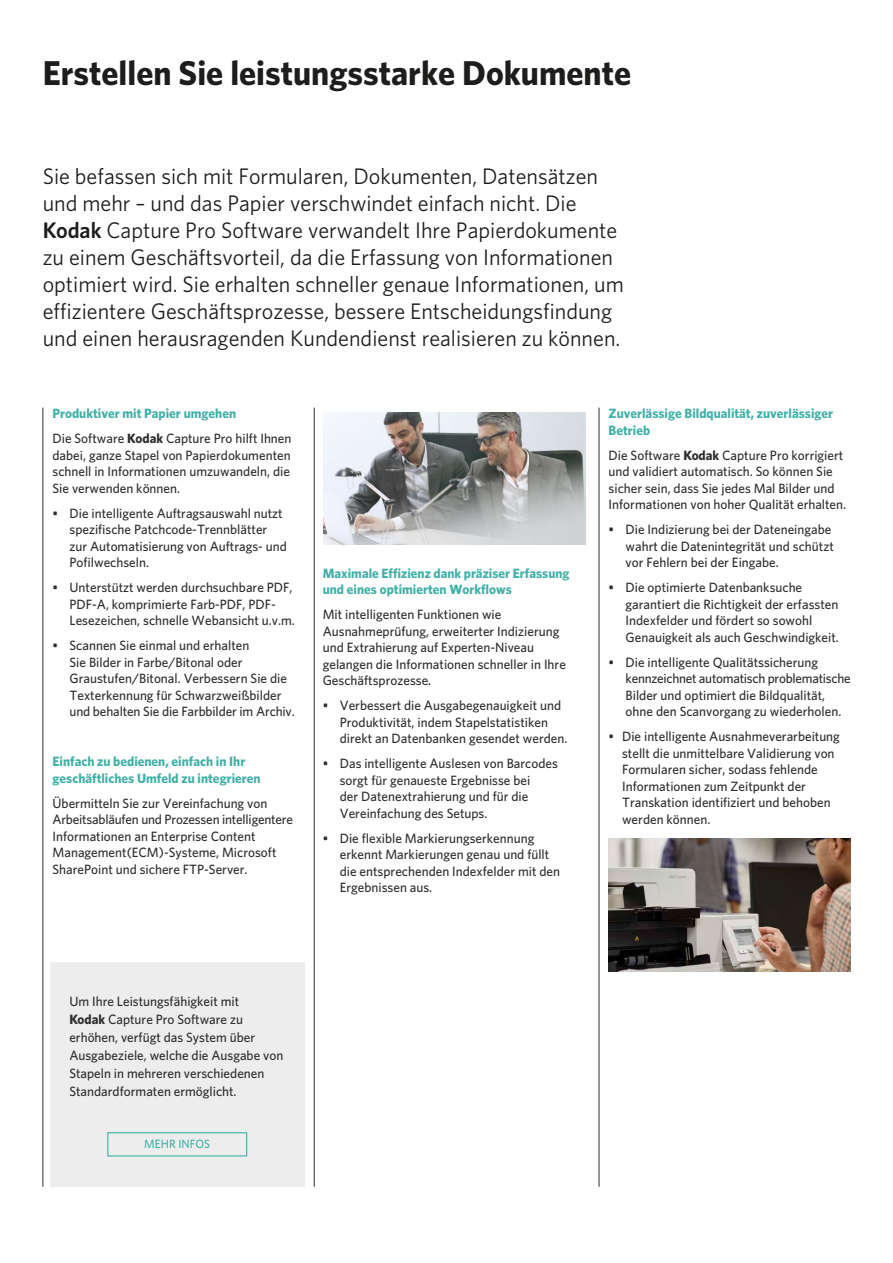
<style>
.page{position:relative;width:893px;height:1263px;background:#fff}
.page>*{position:absolute;margin:0;border:0;box-sizing:border-box;transform-origin:0 0}
.t1{font:700 34.5px "Whitney";color:#1d1d1b}
.t2{font:22.5px/27px "Whitney";color:#1d1d1b}
.t3{font:500 13.5px/16.5px "Whitney";color:#2e2d2c}
.t4{font:700 13.5px/16.5px "Whitney";color:#40b1a8}
.t5{font:500 12px "Whitney";color:#40b1a8}
.s1{font-weight:600}
.s2{font-weight:700;color:#40b1a8}
.s3{font-weight:700}
</style>
<div class="page">
<hr style="left:43px;top:408px;width:1px;height:779px;background:#2e2d2c">
<hr style="left:314px;top:408px;width:1px;height:779px;background:#2e2d2c">
<hr style="left:599px;top:408px;width:1px;height:779px;background:#2e2d2c">
<img style="left:323px;top:412px;width:262px;height:132px">
<img style="left:608px;top:839px;width:242px;height:132px">
<div style="left:51px;top:962px;width:254px;height:225px;background:#ededed"></div>
<div style="left:107px;top:1132px;width:140px;height:24px;border:1px solid #40b1a8"></div>
<h1 class="t1" style="left:43px;top:49px;width:590px">Erstellen Sie leistungsstarke Dokumente</h1>
<p class="t2" style="left:43px;top:162px;width:582px">Sie befassen sich mit Formularen, Dokumenten, Datensätzen und mehr – und das Papier verschwindet einfach nicht. Die <span class="s1">Kodak</span> Capture Pro Software verwandelt Ihre Papierdokumente zu einem Geschäftsvorteil, da die Erfassung von Informationen optimiert wird. Sie erhalten schneller genaue Informationen, um effizientere Geschäftsprozesse, bessere Entscheidungsfindung und einen herausragenden Kundendienst realisieren zu können.</p>
<p class="t3" style="left:53px;top:401px;width:240px;line-height:25px"><span class="s2">Produktiver mit Papier umgehen<br></span>Die Software <span class="s3">Kodak</span> Capture Pro hilft Ihnen</p>
<p class="t3" style="left:53px;top:447px;width:240px;text-align:justify">dabei, ganze Stapel von Papierdokumenten schnell in Informationen umzuwandeln, die Sie verwenden können.</p>
<p class="t3" style="left:70px;top:505px;width:219px;text-indent:-17px">• Die intelligente Auftragsauswahl nutzt spezifische Patchcode-Trennblätter zur Automatisierung von Auftrags- und Pofilwechseln.</p>
<p class="t3" style="left:70px;top:579px;width:227px;text-indent:-17px">• Unterstützt werden durchsuchbare PDF,<br>PDF-A, komprimierte Farb-PDF, PDF-<br>Lesezeichen, schnelle Webansicht u.v.m.</p>
<p class="t3" style="left:70px;top:637px;width:227px;text-indent:-17px">• Scannen Sie einmal und erhalten<br>Sie Bilder in Farbe/Bitonal oder Graustufen/Bitonal. Verbessern Sie die Texterkennung für Schwarzweißbilder und behalten Sie die Farbbilder im Archiv.</p>
<p class="t4" style="left:53px;top:753px;width:210px">Einfach zu bedienen, einfach in Ihr geschäftliches Umfeld zu integrieren</p>
<p class="t3" style="left:53px;top:795px;width:242px">Übermitteln Sie zur Vereinfachung von Arbeitsabläufen und Prozessen intelligentere Informationen an Enterprise Content Management(ECM)-Systeme, Microsoft SharePoint und sichere FTP-Server.</p>
<p class="t4" style="left:323px;top:565px;width:248px">Maximale Effizienz dank präziser Erfassung und eines optimierten Workflows</p>
<p class="t3" style="left:323px;top:606px;width:245px">Mit intelligenten Funktionen wie Ausnahmeprüfung, erweiterter Indizierung und Extrahierung auf Experten-Niveau gelangen die Informationen schneller in Ihre Geschäftsprozesse.</p>
<p class="t3" style="left:340px;top:697px;width:229px;text-indent:-17px">• Verbessert die Ausgabegenauigkeit und<br>Produktivität, indem Stapelstatistiken direkt an Datenbanken gesendet werden.</p>
<p class="t3" style="left:340px;top:755px;width:220px;text-indent:-17px">• Das intelligente Auslesen von Barcodes sorgt für genaueste Ergebnisse bei<br>der Datenextrahierung und für die Vereinfachung des Setups.</p>
<p class="t3" style="left:340px;top:830px;width:222px;text-indent:-17px">• Die flexible Markierungserkennung erkennt Markierungen genau und füllt die entsprechenden Indexfelder mit den Ergebnissen aus.</p>
<p class="t4" style="left:609px;top:405px;width:226px">Zuverlässige Bildqualität, zuverlässiger<br>Betrieb</p>
<p class="t3" style="left:609px;top:447px;width:239px">Die Software <span class="s3">Kodak</span> Capture Pro korrigiert und validiert automatisch. So können Sie sicher sein, dass Sie jedes Mal Bilder und Informationen von hoher Qualität erhalten.</p>
<p class="t3" style="left:626px;top:521px;width:210px;text-indent:-17px">• Die Indizierung bei der Dateneingabe wahrt die Datenintegrität und schützt vor Fehlern bei der Eingabe.</p>
<p class="t3" style="left:626px;top:579px;width:215px;text-indent:-17px">• Die optimierte Datenbanksuche garantiert die Richtigkeit der erfassten Indexfelder und fördert so sowohl Genauigkeit als auch Geschwindigkeit.</p>
<p class="t3" style="left:626px;top:654px;width:227px;text-indent:-17px">• Die intelligente Qualitätssicherung kennzeichnet automatisch problematische Bilder und optimiert die Bildqualität, ohne den Scanvorgang zu wiederholen.</p>
<p class="t3" style="left:622px;top:728px;width:219px;text-indent:-13px">• Die intelligente Ausnahmeverarbeitung stellt die unmittelbare Validierung von Formularen sicher, sodass fehlende Informationen zum Zeitpunkt der Transkation identifiziert und behoben werden können.</p>
<p class="t3" style="left:69px;top:991px;width:215px;line-height:18px">Um Ihre Leistungsfähigkeit mit<br><span class="s3">Kodak</span> Capture Pro Software zu erhöhen, verfügt das System über Ausgabeziele, welche die Ausgabe von Stapeln in mehreren verschiedenen Standardformaten ermöglicht.</p>
<p class="t5" style="left:144px;top:1136px;width:67px">MEHR INFOS</p>
</div>
